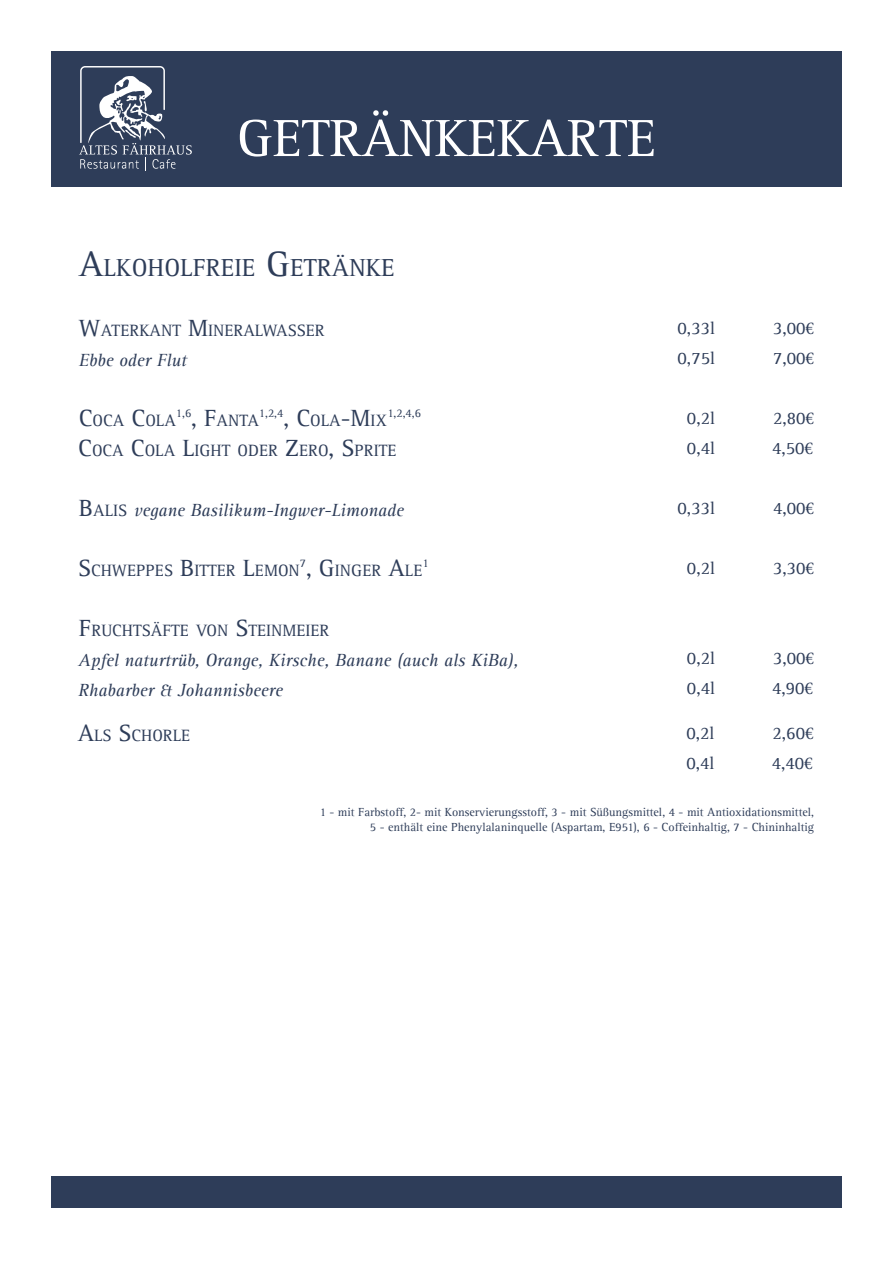
<style>
.page{position:relative;width:893px;height:1263px;background:#fff}
.page>*{position:absolute;margin:0;border:0;box-sizing:border-box;transform-origin:0 0}
.t1{font:54px "Rotis Serif";color:#fff}
.t2{font:25.2px "Rotis Serif";color:#2e3d59}
.t3{font:italic 18px/30px "Rotis Serif";color:#2e3d59}
.t4{font:18px/30px "Rotis Serif";color:#2e3d59}
.t5{font:16.8px "Rotis Serif";color:#2e3d59}
.t6{font:12px/15px "Rotis Serif";color:#2e3d59;text-align:right}
.t7{font:12px "Rotis Serif";color:#2e3d59}
.s1{font-size:36px}
.s2{font-size:24px}
.s3{font-family:"Minion Pro"}
.s4{font-size:16.8px}
.s5{font-style:normal;font-size:24px}
.s6{font-style:normal;font-size:16.8px}
</style>
<div class="page">
<div style="left:51px;top:51px;width:791px;height:135px;background:#2e3d59"></div>
<svg style="left:79px;top:66px;width:113px;height:105px"></svg>
<div style="left:51px;top:1176px;width:791px;height:31px;background:#2e3d59"></div>
<h1 class="t1" style="left:237px;top:107px;width:421px">GETRÄNKEKARTE</h1>
<h2 class="t2" style="left:79px;top:253px;width:317px"><span class="s1">A</span>LKOHOLFREIE <span class="s1">G</span>ETRÄNKE</h2>
<h3 class="t5" style="left:79px;top:321px;width:247px"><span class="s2">W</span>ATERKANT <span class="s2">M</span>INERALWA SSER</h3>
<h3 class="t3" style="left:79px;top:346px;width:110px">Ebbe oder Flut</h3>
<h3 class="t4" style="left:773px;top:344px;width:43px">7,00<span class="s3">€</span></h3>
<h3 class="t4" style="left:678px;top:313px;width:39px">0,33l</h3>
<h3 class="t4" style="left:773px;top:314px;width:43px">3,00<span class="s3">€</span></h3>
<h3 class="t4" style="left:678px;top:343px;width:39px">0,75l</h3>
<h3 class="t5" style="left:79px;top:411px;width:182px"><span class="s2">C</span>OCA <span class="s2">C</span>OLA<sup>1,6</sup><span class="s2">, F</span>ANTA</h3>
<p class="t7" style="left:259px;top:406px;width:163px">1,2,4<span class="s2">, C</span><span class="s4">OLA</span><span class="s2">-M</span><span class="s4">IX</span>1,2,4,6</p>
<h3 class="t5" style="left:78px;top:441px;width:320px"><span class="s2">C</span>OCA <span class="s2">C</span>OLA <span class="s2">L</span>IGHT ODER <span class="s2">Z</span>ERO<span class="s2">, S</span>PRITE</h3>
<h3 class="t3" style="left:79px;top:496px;width:326px"><span class="s5">B</span><span class="s6">ALIS</span> vegane Basilikum-Ingwer-Limonade</h3>
<h3 class="t4" style="left:687px;top:403px;width:30px">0,2l<br>0,4l</h3>
<h3 class="t4" style="left:773px;top:404px;width:43px">2,80<span class="s3">€</span></h3>
<h3 class="t4" style="left:772px;top:434px;width:43px">4,50<span class="s3">€</span></h3>
<h3 class="t4" style="left:678px;top:493px;width:39px">0,33l</h3>
<h3 class="t4" style="left:773px;top:494px;width:43px">4,00<span class="s3">€</span></h3>
<h3 class="t5" style="left:78px;top:561px;width:346px"><span class="s2">S</span> CHWEPPES <span class="s2">B</span>ITTER <span class="s2">L</span>EMON<sup>7</sup><span class="s2">, G</span>INGER <span class="s2">A</span>LE</h3>
<p class="t7" style="left:422px;top:556px;width:8px">1</p>
<h3 class="t4" style="left:687px;top:553px;width:30px">0,2l</h3>
<h3 class="t4" style="left:773px;top:554px;width:43px">3,30<span class="s3">€</span></h3>
<h3 class="t5" style="left:79px;top:621px;width:252px"><span class="s2">F</span>RUCHTSÄFTE VON <span class="s2">S</span>TEINMEIER</h3>
<h3 class="t3" style="left:78px;top:646px;width:442px">Apfel naturtrüb, Orange, Kirsche, Banane (auch als KiBa),<br>Rhabarber &amp; Johannisbeere</h3>
<h3 class="t4" style="left:687px;top:643px;width:30px">0,2l</h3>
<h3 class="t4" style="left:773px;top:644px;width:43px">3,00<span class="s3">€</span></h3>
<h3 class="t4" style="left:687px;top:673px;width:30px">0,4l</h3>
<h3 class="t4" style="left:772px;top:674px;width:43px">4,90<span class="s3">€</span></h3>
<h3 class="t5" style="left:78px;top:726px;width:114px"><span class="s2">A</span>LS <span class="s2">S</span> CHORLE</h3>
<h3 class="t4" style="left:687px;top:718px;width:30px">0,2l</h3>
<h3 class="t4" style="left:773px;top:719px;width:43px">2,60<span class="s3">€</span></h3>
<h3 class="t4" style="left:687px;top:748px;width:30px">0,4l</h3>
<h3 class="t4" style="left:772px;top:749px;width:43px">4,40<span class="s3">€</span></h3>
<p class="t6" style="left:320px;top:805px;width:496px">1 - mit Farbstoff, 2- mit Konservierungsstoff, 3 - mit Süßungsmittel, 4 - mit Antioxidationsmittel,<br>5 - enthält eine Phenylalaninquelle (Aspartam, E951), 6 - Coffeinhaltig, 7 - Chininhaltig</p>
</div>
